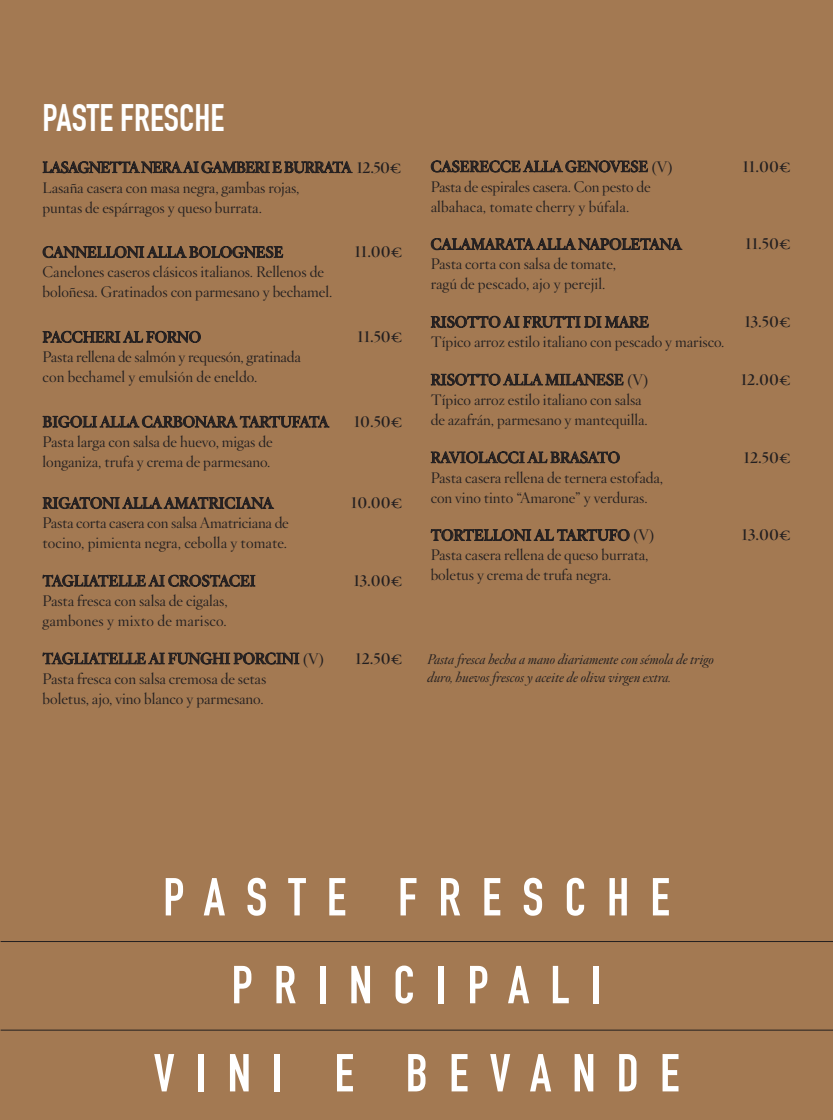
<style>
.page{position:relative;width:833px;height:1120px;background:#a37952}
.page>*{position:absolute;margin:0;border:0;box-sizing:border-box;transform-origin:0 0}
.t1{font:700 52.5px "DIN Condensed";letter-spacing:.4em;color:#fff}
.t2{font:700 37.5px "DIN Condensed";color:#fff}
.t3{font:15px/20px "Hoefler Titling HTF Lt Roman";color:#231f20}
.t4{font:15px "Hoefler Titling HTF Bd SC";color:#231f20}
.t5{font:15px "Hoefler Titling HTF Bd SC";letter-spacing:-.03em;color:#231f20}
.t6{font:italic 13.75px/17.5px "Hoefler Titling HTF Lt";color:#231f20}
.s1{font-family:"Hoefler Text"}
.s2{font-family:"Hoefler Titling HTF Sm Roman"}
</style>
<div class="page">
<hr style="left:1px;top:1030px;width:832px;height:1px;background:#231f20">
<hr style="left:1px;top:941px;width:832px;height:1px;background:#231f20">
<svg style="left:431px;top:160px;width:217px;height:13px;background:#6f543d"></svg>
<svg style="left:431px;top:234px;width:251px;height:17px;background:#7c5d42"></svg>
<svg style="left:431px;top:311px;width:217px;height:39px;background:#926d4b"></svg>
<svg style="left:431px;top:369px;width:192px;height:17px;background:#7c5d42"></svg>
<svg style="left:431px;top:449px;width:188px;height:15px;background:#775a41"></svg>
<svg style="left:431px;top:527px;width:198px;height:36px;background:#906c4a"></svg>
<svg style="left:43px;top:157px;width:309px;height:38px;background:#906b4a"></svg>
<svg style="left:43px;top:245px;width:240px;height:13px;background:#6f543d"></svg>
<svg style="left:43px;top:330px;width:158px;height:13px;background:#6e543d"></svg>
<svg style="left:43px;top:414px;width:286px;height:36px;background:#906b4a"></svg>
<svg style="left:43px;top:493px;width:231px;height:16px;background:#795b41"></svg>
<svg style="left:43px;top:573px;width:212px;height:13px;background:#75583f"></svg>
<svg style="left:43px;top:650px;width:256px;height:36px;background:#916c4b"></svg>
<p class="t2" style="left:43px;top:96px;width:183px">PASTE FRESCHE</p>
<p class="t5" style="left:43px;top:157px;width:360px">LASAGNETTA NERA AI GAMBERI E BURRATA 12.50<span class="s1">€</span></p>
<p class="t3" style="left:43px;top:177px;width:258px">Lasaña casera con masa negra, gambas rojas, puntas de espárragos y queso burrata.</p>
<p class="t4" style="left:43px;top:242px;width:242px">CANNELLONI ALLA BOLOGNESE</p>
<p class="t4" style="left:354px;top:242px;width:49px">11.00<span class="s1">€</span></p>
<p class="t3" style="left:43px;top:262px;width:291px">Canelones caseros clásicos italianos. Rellenos de boloñesa. Gratinados con parmesano y bechamel.</p>
<p class="t4" style="left:43px;top:327px;width:160px">PACCHERI AL FORNO</p>
<p class="t4" style="left:357px;top:327px;width:47px">11.50<span class="s1">€</span></p>
<p class="t3" style="left:43px;top:347px;width:260px">Pasta rellena de salmón y requesón, gratinada con bechamel y emulsión de eneldo.</p>
<p class="t4" style="left:43px;top:412px;width:288px">BIGOLI ALLA CARBONARA TARTUFATA</p>
<p class="t4" style="left:354px;top:412px;width:50px">10.50<span class="s1">€</span></p>
<p class="t3" style="left:43px;top:432px;width:232px">Pasta larga con salsa de huevo, migas de longaniza, trufa y crema de parmesano.</p>
<p class="t4" style="left:43px;top:493px;width:232px">RIGATONI ALLA AMATRICIANA</p>
<p class="t4" style="left:351px;top:493px;width:53px">10.00<span class="s1">€</span></p>
<p class="t3" style="left:43px;top:513px;width:248px">Pasta corta casera con salsa Amatriciana de tocino, pimienta negra, cebolla y tomate.</p>
<p class="t4" style="left:43px;top:571px;width:214px">TAGLIATELLE AI CROSTACEI</p>
<p class="t4" style="left:353px;top:571px;width:50px">13.00<span class="s1">€</span></p>
<p class="t3" style="left:43px;top:591px;width:187px">Pasta fresca con salsa de cigalas, gambones y mixto de marisco.</p>
<p class="t4" style="left:43px;top:648px;width:283px">TAGLIATELLE AI FUNGHI PORCINI <span class="s2">(V)</span></p>
<p class="t4" style="left:355px;top:648px;width:48px">12.50<span class="s1">€</span></p>
<p class="t3" style="left:43px;top:668px;width:225px">Pasta fresca con salsa cremosa de setas boletus, ajo, vino blanco y parmesano.</p>
<p class="t4" style="left:431px;top:156px;width:244px">CASERECCE ALLA GENOVESE <span class="s2">(V)</span></p>
<p class="t4" style="left:742px;top:156px;width:49px">11.00<span class="s1">€</span></p>
<p class="t3" style="left:431px;top:176px;width:221px">Pasta de espirales casera. Con pesto de albahaca, tomate cherry y búfala.</p>
<p class="t4" style="left:431px;top:234px;width:252px">CALAMARATA ALLA NAPOLETANA</p>
<p class="t4" style="left:745px;top:234px;width:47px">11.50<span class="s1">€</span></p>
<p class="t3" style="left:431px;top:254px;width:187px">Pasta corta con salsa de tomate, ragú de pescado, ajo y perejil.</p>
<p class="t4" style="left:431px;top:312px;width:220px">RISOTTO AI FRUTTI DI MARE</p>
<p class="t4" style="left:744px;top:312px;width:48px">13.50<span class="s1">€</span></p>
<p class="t3" style="left:431px;top:332px;width:295px">Típico arroz estilo italiano con pescado y marisco.</p>
<p class="t4" style="left:431px;top:370px;width:219px">RISOTTO ALLA MILANESE <span class="s2">(V)</span></p>
<p class="t4" style="left:741px;top:370px;width:51px">12.00<span class="s1">€</span></p>
<p class="t3" style="left:431px;top:389px;width:219px">Típico arroz estilo italiano con salsa de azafrán, parmesano y mantequilla.</p>
<p class="t4" style="left:431px;top:447px;width:191px">RAVIOLACCI AL BRASATO</p>
<p class="t4" style="left:743px;top:447px;width:48px">12.50<span class="s1">€</span></p>
<p class="t3" style="left:431px;top:467px;width:234px">Pasta casera rellena de ternera estofada, con vino tinto “Amarone” y verduras.</p>
<p class="t4" style="left:431px;top:525px;width:226px">TORTELLONI AL TARTUFO <span class="s2">(V)</span></p>
<p class="t4" style="left:741px;top:525px;width:50px">13.00<span class="s1">€</span></p>
<p class="t3" style="left:431px;top:545px;width:219px">Pasta casera rellena de queso burrata, boletus y crema de trufa negra.</p>
<p class="t6" style="left:427px;top:651px;width:288px">Pasta fresca hecha a mano diariamente con sémola de trigo duro, huevos frescos y aceite de oliva virgen extra.</p>
<p class="t1" style="left:163px;top:866px;width:508px">PASTE FRESCHE</p>
<p class="t1" style="left:231px;top:954px;width:371px">PRINCIPALI</p>
<p class="t1" style="left:153px;top:1042px;width:527px">VINI E BEVANDE</p>
</div>
